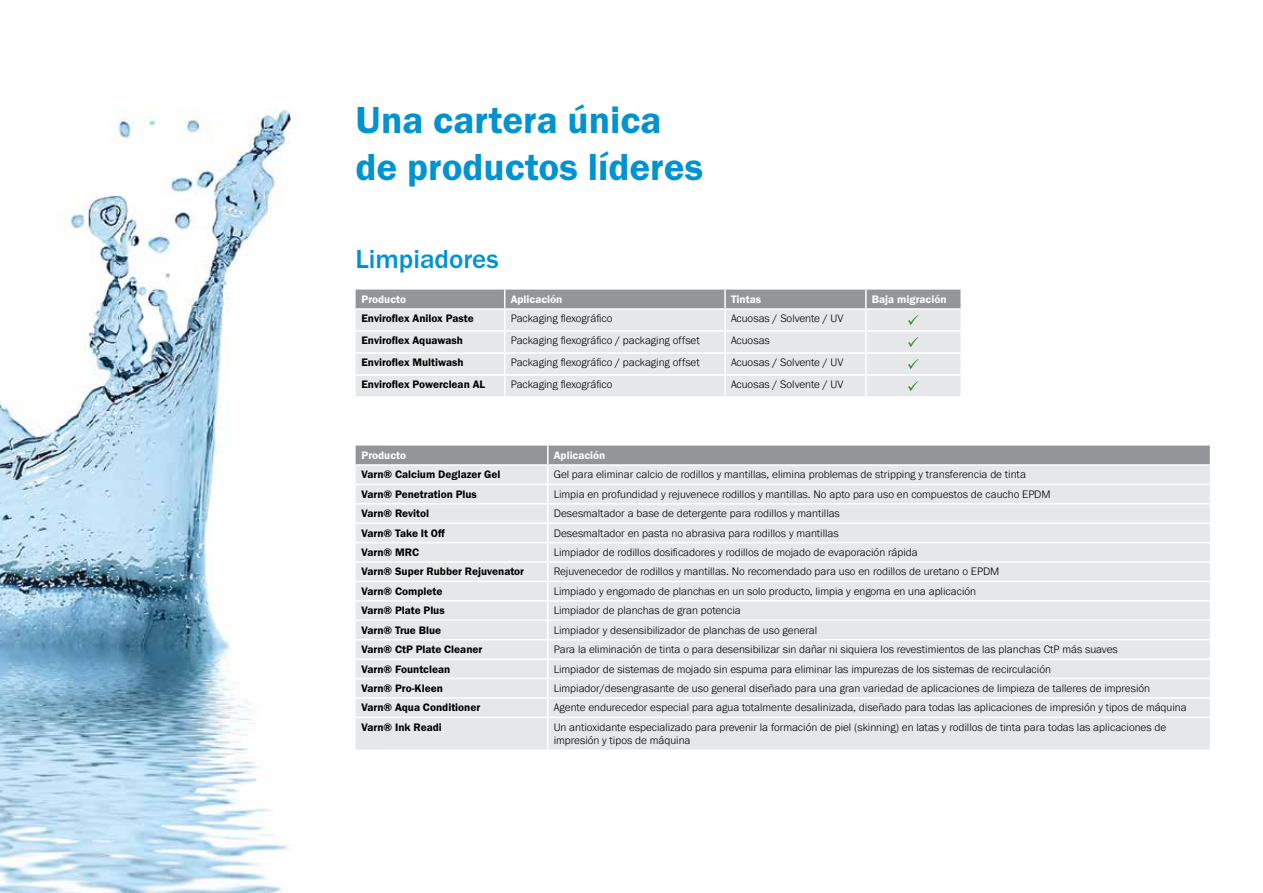
<style>
.page{position:relative;width:1263px;height:893px;background:#fff}
.page>*{position:absolute;margin:0;border:0;box-sizing:border-box;transform-origin:0 0}
.t1{font:39px/46.8px "Franklin Gothic URW Dem";color:#0093d0}
.t2{font:500 27px "Franklin Gothic URW";color:#0093d0}
.t3{font:300 11.25px/13.5px "Franklin Gothic URW";color:#000}
.t4{font:11.25px "Franklin Gothic URW Dem";color:#000}
.t5{font:11.25px "Franklin Gothic URW Dem";color:#fff}
</style>
<div class="page">
<img style="left:0;top:109px;width:386px;height:784px">
<hr style="left:356px;top:396px;width:149px;height:2px;background:#fff">
<svg style="left:356px;top:290px;width:604px;height:106px;background:#d9dadb"></svg>
<div style="left:356px;top:718px;width:854px;height:31px;background:#e6e7e8"></div>
<svg style="left:356px;top:446px;width:854px;height:271px;background:#e2e3e4"></svg>
<hr style="left:356px;top:717px;width:192px;height:1px;background:#fff">
<hr style="left:547px;top:718px;width:2px;height:31px;background:#fff">
<hr style="left:356px;top:749px;width:192px;height:2px;background:#fff">
<hr style="left:356px;top:464px;width:192px;height:2px;background:#fff">
<hr style="left:548px;top:464px;width:662px;height:2px;background:#fff">
<h1 class="t1" style="left:356px;top:96px;width:349px">Una cartera única de productos líderes</h1>
<h2 class="t2" style="left:356px;top:242px;width:145px">Limpiadores</h2>
<p class="t5" style="left:362px;top:292px;width:46px">Producto</p>
<p class="t5" style="left:511px;top:292px;width:53px">Aplicación</p>
<p class="t5" style="left:731px;top:292px;width:32px">Tintas</p>
<p class="t5" style="left:872px;top:292px;width:76px">Baja migración</p>
<p class="t4" style="left:362px;top:312px;width:114px">Enviroflex Anilox Paste</p>
<p class="t3" style="left:511px;top:312px;width:103px">Packaging flexográfico</p>
<p class="t3" style="left:731px;top:312px;width:114px">Acuosas / Solvente / UV</p>
<p class="t4" style="left:362px;top:334px;width:103px">Enviroflex Aquawash</p>
<p class="t3" style="left:511px;top:334px;width:191px">Packaging flexográfico / packaging offset</p>
<p class="t3" style="left:731px;top:334px;width:40px">Acuosas</p>
<p class="t4" style="left:362px;top:356px;width:104px">Enviroflex Multiwash</p>
<p class="t3" style="left:511px;top:356px;width:191px">Packaging flexográfico / packaging offset</p>
<p class="t3" style="left:731px;top:356px;width:114px">Acuosas / Solvente / UV</p>
<p class="t4" style="left:362px;top:378px;width:125px">Enviroflex Powerclean AL</p>
<p class="t3" style="left:511px;top:378px;width:103px">Packaging flexográfico</p>
<p class="t3" style="left:731px;top:378px;width:114px">Acuosas / Solvente / UV</p>
<p class="t5" style="left:362px;top:448px;width:46px">Producto</p>
<p class="t5" style="left:554px;top:448px;width:53px">Aplicación</p>
<p class="t4" style="left:362px;top:468px;width:140px">Varn® Calcium Deglazer Gel</p>
<p class="t3" style="left:554px;top:468px;width:474px">Gel para eliminar calcio de rodillos y mantillas, elimina problemas de stripping y transferencia de tinta</p>
<p class="t4" style="left:362px;top:487px;width:117px">Varn® Penetration Plus</p>
<p class="t3" style="left:554px;top:487px;width:498px">Limpia en profundidad y rejuvenece rodillos y mantillas. No apto para uso en compuestos de caucho EPDM</p>
<p class="t4" style="left:362px;top:507px;width:69px">Varn® Revitol</p>
<p class="t3" style="left:554px;top:507px;width:288px">Desesmaltador a base de detergente para rodillos y mantillas</p>
<p class="t4" style="left:362px;top:526px;width:85px">Varn® Take It Off</p>
<p class="t3" style="left:554px;top:526px;width:286px">Desesmaltador en pasta no abrasiva para rodillos y mantillas</p>
<p class="t4" style="left:362px;top:545px;width:59px">Varn® MRC</p>
<p class="t3" style="left:554px;top:545px;width:366px">Limpiador de rodillos dosificadores y rodillos de mojado de evaporación rápida</p>
<p class="t4" style="left:362px;top:565px;width:164px">Varn® Super Rubber Rejuvenator</p>
<p class="t3" style="left:554px;top:565px;width:447px">Rejuvenecedor de rodillos y mantillas. No recomendado para uso en rodillos de uretano o EPDM</p>
<p class="t4" style="left:362px;top:584px;width:82px">Varn® Complete</p>
<p class="t3" style="left:554px;top:584px;width:424px">Limpiado y engomado de planchas en un solo producto, limpia y engoma en una aplicación</p>
<p class="t4" style="left:362px;top:604px;width:85px">Varn® Plate Plus</p>
<p class="t3" style="left:554px;top:604px;width:189px">Limpiador de planchas de gran potencia</p>
<p class="t4" style="left:362px;top:623px;width:81px">Varn® True Blue</p>
<p class="t3" style="left:554px;top:623px;width:265px">Limpiador y desensibilizador de planchas de uso general</p>
<p class="t4" style="left:362px;top:642px;width:122px">Varn® CtP Plate Cleaner</p>
<p class="t3" style="left:554px;top:642px;width:566px">Para la eliminación de tinta o para desensibilizar sin dañar ni siquiera los revestimientos de las planchas CtP más suaves</p>
<p class="t4" style="left:362px;top:662px;width:90px">Varn® Fountclean</p>
<p class="t3" style="left:554px;top:662px;width:499px">Limpiador de sistemas de mojado sin espuma para eliminar las impurezas de los sistemas de recirculación</p>
<p class="t4" style="left:362px;top:681px;width:83px">Varn® Pro-Kleen</p>
<p class="t3" style="left:554px;top:681px;width:598px">Limpiador/desengrasante de uso general diseñado para una gran variedad de aplicaciones de limpieza de talleres de impresión</p>
<p class="t4" style="left:362px;top:701px;width:120px">Varn® Aqua Conditioner</p>
<p class="t3" style="left:554px;top:701px;width:634px">Agente endurecedor especial para agua totalmente desalinizada, diseñado para todas las aplicaciones de impresión y tipos de máquina</p>
<p class="t4" style="left:362px;top:720px;width:82px">Varn® Ink Readi</p>
<p class="t3" style="left:554px;top:720px;width:614px">Un antioxidante especializado para prevenir la formación de piel (skinning) en latas y rodillos de tinta para todas las aplicaciones de impresión y tipos de máquina</p>
</div>
